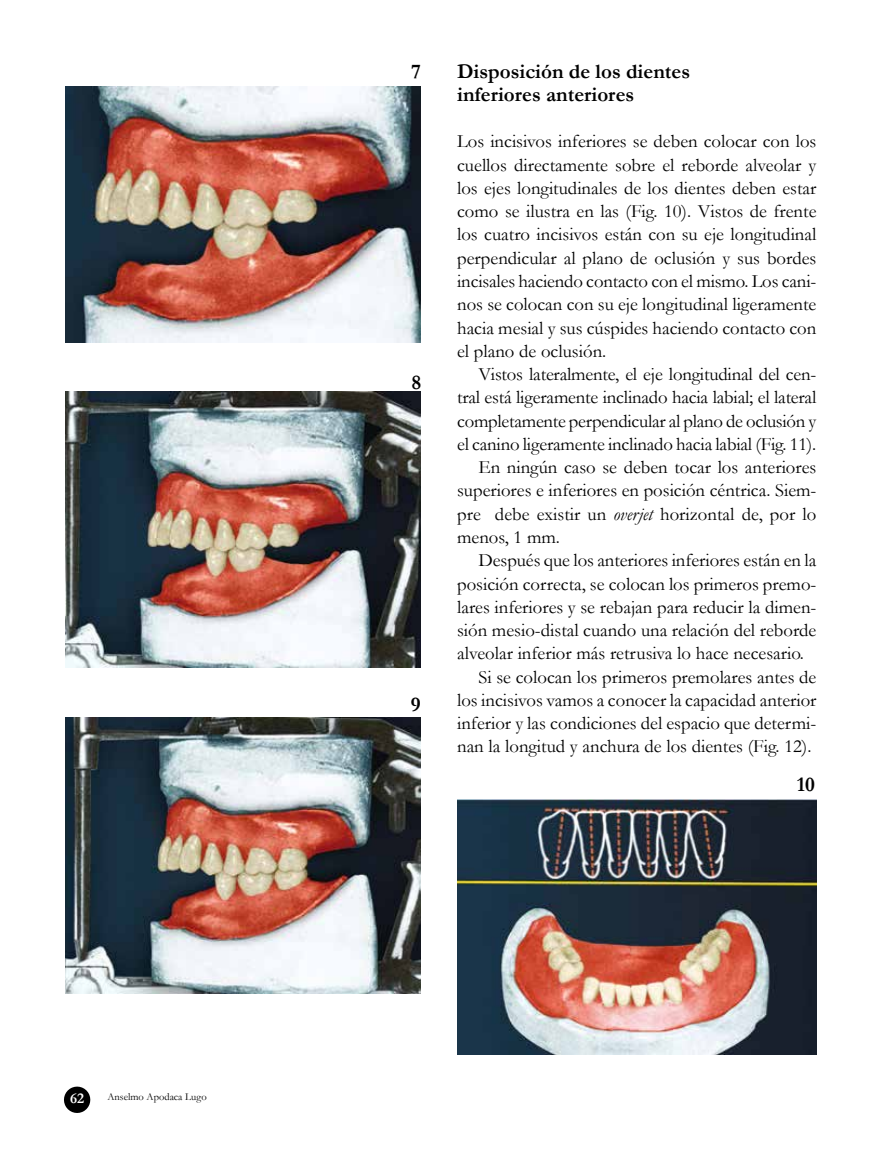
<style>
.page{position:relative;width:893px;height:1149px;background:#fff}
.page>*{position:absolute;margin:0;border:0;box-sizing:border-box;transform-origin:0 0}
.t1{font:700 21px/23.2px "Garamond";color:#000}
.t2{font:18.75px/23.2px "Garamond";color:#000;text-align:justify}
.t3{font:700 15px "Garamond";color:#fff}
.t4{font:10.5px "Garamond";color:#000}
.s1{font-style:italic}
</style>
<div class="page">
<svg style="left:64px;top:1086px;width:27px;height:27px"></svg>
<img style="left:66px;top:87px;width:355px;height:255px">
<img style="left:66px;top:391px;width:355px;height:276px">
<img style="left:66px;top:717px;width:355px;height:276px">
<img style="left:457px;top:799px;width:359px;height:255px">
<p class="t3" style="left:70px;top:1087px;width:16px">62</p>
<p class="t4" style="left:107px;top:1089px;width:101px">Anselmo Apodaca Lugo</p>
<p class="t1" style="left:411px;top:60px;width:11px">7</p>
<p class="t1" style="left:411px;top:371px;width:11px">8</p>
<p class="t1" style="left:411px;top:692px;width:11px">9</p>
<p class="t1" style="left:457px;top:59px;width:234px">Disposición de los dientes inferiores anteriores</p>
<p class="t2" style="left:457px;top:129px;width:361px">Los incisivos inferiores se deben colocar con los cuellos directamente sobre el reborde alveolar y los ejes longitudinales de los dientes deben estar como se ilustra en las (Fig. 10). Vistos de frente los cuatro incisivos están con su eje longitudinal perpendicular al plano de oclusión y sus bordes incisales haciendo contacto con el mismo. Los cani&shy;nos se colocan con su eje longitudinal ligeramente hacia mesial y sus cúspides haciendo contacto con el plano de oclusión.</p>
<p class="t2" style="left:478px;top:362px;width:340px">Vistos lateralmente, el eje longitudinal del cen-</p>
<p class="t2" style="left:457px;top:385px;width:361px">tral está ligeramente inclinado hacia labial; el lateral</p>
<p class="t2" style="left:457px;top:408px;width:361px">completamente perpendicular al plano de oclusión y</p>
<p class="t2" style="left:457px;top:432px;width:361px">el canino ligeramente inclinado hacia labial (Fig. 11).</p>
<p class="t2" style="left:478px;top:455px;width:340px">En ningún caso se deben tocar los anteriores</p>
<p class="t2" style="left:457px;top:478px;width:361px">superiores e inferiores en posición céntrica. Siem-</p>
<p class="t2" style="left:457px;top:501px;width:361px">pre debe existir un <span class="s1">overjet</span> horizontal de, por lo</p>
<p class="t2" style="left:457px;top:525px;width:104px">menos, 1 mm.</p>
<p class="t2" style="left:478px;top:548px;width:339px">Después que los anteriores inferiores están en la</p>
<p class="t2" style="left:457px;top:571px;width:361px">posición correcta, se colocan los primeros premo-</p>
<p class="t2" style="left:457px;top:594px;width:361px">lares inferiores y se rebajan para reducir la dimen-</p>
<p class="t2" style="left:457px;top:618px;width:361px">sión mesio-distal cuando una relación del reborde</p>
<p class="t2" style="left:457px;top:641px;width:348px">alveolar inferior más retrusiva lo hace necesario.</p>
<p class="t2" style="left:478px;top:664px;width:340px">Si se colocan los primeros premolares antes de</p>
<p class="t2" style="left:457px;top:687px;width:361px">los incisivos vamos a conocer la capacidad anterior</p>
<p class="t2" style="left:457px;top:711px;width:361px">inferior y las condiciones del espacio que determi-</p>
<p class="t2" style="left:457px;top:734px;width:356px">nan la longitud y anchura de los dientes (Fig. 12).</p>
<p class="t1" style="left:797px;top:772px;width:20px">10</p>
</div>
